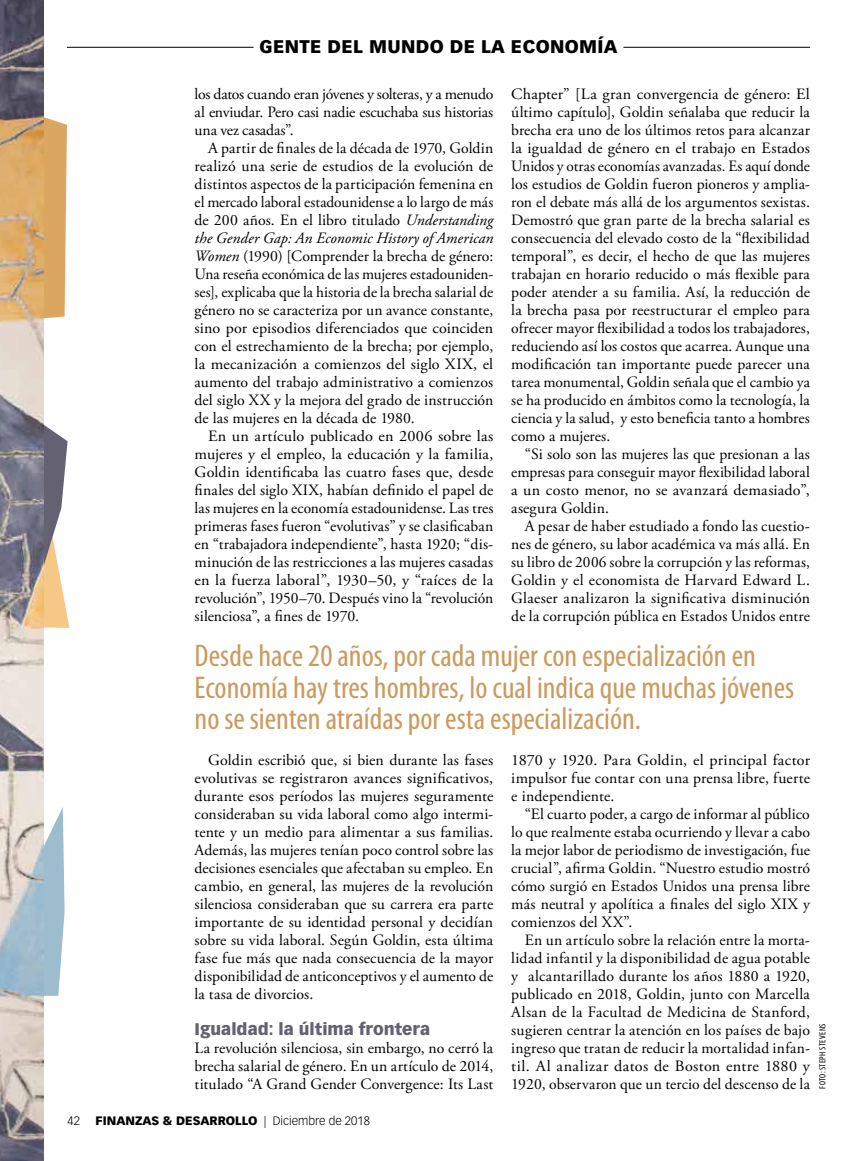
<style>
.page{position:relative;width:864px;height:1161px;background:#fff}
.page>*{position:absolute;margin:0;border:0;box-sizing:border-box;transform-origin:0 0}
.t1{font:condensed 31.5px/31.5px "Myriad Pro";color:#cb9a5e}
.t2{font:900 18px "Vectora LT Std";letter-spacing:.02em;color:#000}
.t3{font:900 16.5px "Vectora LT Std";letter-spacing:.005em;color:#646272}
.t4{font:15.75px/18px "Adobe Garamond Pro";letter-spacing:.005em;color:#000;text-align:justify}
.t5{font:900 12px "Vectora LT Std";color:#000}
.t6{font:300 12px "Vectora LT Std";color:#000}
.t7{font:condensed 9px "Myriad Pro";letter-spacing:.04em;color:#000}
.s1{font-style:italic}
.s2{font-weight:300}
</style>
<div class="page">
<svg style="left:43px;top:117px;width:24px;height:205px;background:#deae6e"></svg>
<svg style="left:43px;top:409px;width:26px;height:230px"></svg>
<svg style="left:43px;top:807px;width:22px;height:189px"></svg>
<hr style="left:67px;top:47px;width:187px;height:1px;background:#000">
<hr style="left:623px;top:47px;width:187px;height:1px;background:#000">
<img style="left:0;top:0;width:43px;height:1161px">
<p class="t2" style="left:259px;top:36px;width:360px">GENTE DEL MUNDO DE LA ECONOMÍA</p>
<p class="t4" style="left:195px;top:86px;width:300px">los datos cuando eran jóvenes y solteras, y a menudo al enviudar. Pero casi nadie escuchaba sus historias una vez casadas”.</p>
<p class="t4" style="left:195px;top:140px;width:300px;text-indent:14px">A partir de finales de la década de 1970, Goldin realizó una serie de estudios de la evolución de distintos aspectos de la participación femenina en el mercado laboral estadounidense a lo largo de más de 200 años. En el libro titulado <span class="s1">Understanding the Gender Gap: An Economic History of American Women</span> (1990) [Comprender la brecha de género:<br>Una reseña económica de las mujeres estadouniden&shy;ses], explicaba que la historia de la brecha salarial de género no se caracteriza por un avance constante, sino por episodios diferenciados que coinciden con el estrechamiento de la brecha; por ejemplo, la mecanización a comienzos del siglo XIX, el aumento del trabajo administrativo a comienzos del siglo XX y la mejora del grado de instrucción de las mujeres en la década de 1980.</p>
<p class="t4" style="left:195px;top:428px;width:300px;text-indent:14px">En un artículo publicado en 2006 sobre las mujeres y el empleo, la educación y la familia, Goldin identificaba las cuatro fases que, desde finales del siglo XIX, habían definido el papel de las mujeres en la economía estadounidense. Las tres primeras fases fueron “evolutivas” y se clasificaban en “trabajadora independiente”, hasta 1920; “dis&shy;minución de las restricciones a las mujeres casadas en la fuerza laboral”, 1930–50, y “raíces de la revolución”, 1950–70. Después vino la “revolución silenciosa”, a fines de 1970.</p>
<p class="t4" style="left:511px;top:86px;width:300px">Chapter” [La gran convergencia de género: El último capítulo], Goldin señalaba que reducir la brecha era uno de los últimos retos para alcanzar la igualdad de género en el trabajo en Estados Unidos y otras economías avanzadas. Es aquí donde los estudios de Goldin fueron pioneros y amplia&shy;ron el debate más allá de los argumentos sexistas.<br>Demostró que gran parte de la brecha salarial es consecuencia del elevado costo de la “flexibilidad temporal”, es decir, el hecho de que las mujeres trabajan en horario reducido o más flexible para poder atender a su familia. Así, la reducción de la brecha pasa por reestructurar el empleo para ofrecer mayor flexibilidad a todos los trabajadores, reduciendo así los costos que acarrea. Aunque una modificación tan importante puede parecer una tarea monumental, Goldin señala que el cambio ya se ha producido en ámbitos como la tecnología, la ciencia y la salud, y esto beneficia tanto a hombres como a mujeres.</p>
<p class="t4" style="left:511px;top:446px;width:300px;text-indent:13px">“Si solo son las mujeres las que presionan a las empresas para conseguir mayor flexibilidad laboral a un costo menor, no se avanzará demasiado”, asegura Goldin.</p>
<p class="t4" style="left:511px;top:518px;width:300px;text-indent:14px">A pesar de haber estudiado a fondo las cuestio&shy;nes de género, su labor académica va más allá. En su libro de 2006 sobre la corrupción y las reformas, Goldin y el economista de Harvard Edward L.<br>Glaeser analizaron la significativa disminución de la corrupción pública en Estados Unidos entre</p>
<h1 class="t1" style="left:195px;top:640px;width:601px">Desde hace 20 años, por cada mujer con especialización en<br>Economía hay tres hombres, lo cual indica que muchas jóvenes no se sienten atraídas por esta especialización.</h1>
<p class="t4" style="left:195px;top:752px;width:300px;text-indent:14px">Goldin escribió que, si bien durante las fases evolutivas se registraron avances significativos, durante esos períodos las mujeres seguramente consideraban su vida laboral como algo intermi&shy;tente y un medio para alimentar a sus familias.<br>Además, las mujeres tenían poco control sobre las decisiones esenciales que afectaban su empleo. En cambio, en general, las mujeres de la revolución silenciosa consideraban que su carrera era parte importante de su identidad personal y decidían sobre su vida laboral. Según Goldin, esta última fase fue más que nada consecuencia de la mayor disponibilidad de anticonceptivos y el aumento de la tasa de divorcios.</p>
<p class="t3" style="left:195px;top:1019px;width:237px">Igualdad: la última frontera</p>
<p class="t4" style="left:195px;top:1040px;width:300px">La revolución silenciosa, sin embargo, no cerró la brecha salarial de género. En un artículo de 2014, titulado “A Grand Gender Convergence: Its Last</p>
<p class="t4" style="left:511px;top:752px;width:300px">1870 y 1920. Para Goldin, el principal factor impulsor fue contar con una prensa libre, fuerte e independiente.</p>
<p class="t4" style="left:511px;top:806px;width:300px;text-indent:14px">“El cuarto poder, a cargo de informar al público lo que realmente estaba ocurriendo y llevar a cabo la mejor labor de periodismo de investigación, fue crucial”, afirma Goldin. “Nuestro estudio mostró cómo surgió en Estados Unidos una prensa libre más neutral y apolítica a finales del siglo XIX y comienzos del XX”.</p>
<p class="t4" style="left:511px;top:932px;width:300px;text-indent:14px">En un artículo sobre la relación entre la morta&shy;lidad infantil y la disponibilidad de agua potable y alcantarillado durante los años 1880 a 1920, publicado en 2018, Goldin, junto con Marcella Alsan de la Facultad de Medicina de Stanford, sugieren centrar la atención en los países de bajo ingreso que tratan de reducir la mortalidad infan&shy;til. Al analizar datos de Boston entre 1880 y 1920, observaron que un tercio del descenso de la</p>
<p class="t7" style="left:818px;top:1089px;width:67px;rotate:-90deg">FOTO: STEPH STEVENS</p>
<p class="t6" style="left:68px;top:1114px;width:14px">42</p>
<p class="t5" style="left:96px;top:1113px;width:276px">FINANZAS &amp; DESARROLLO <span class="s2">| Diciembre de 2018</span></p>
</div>
